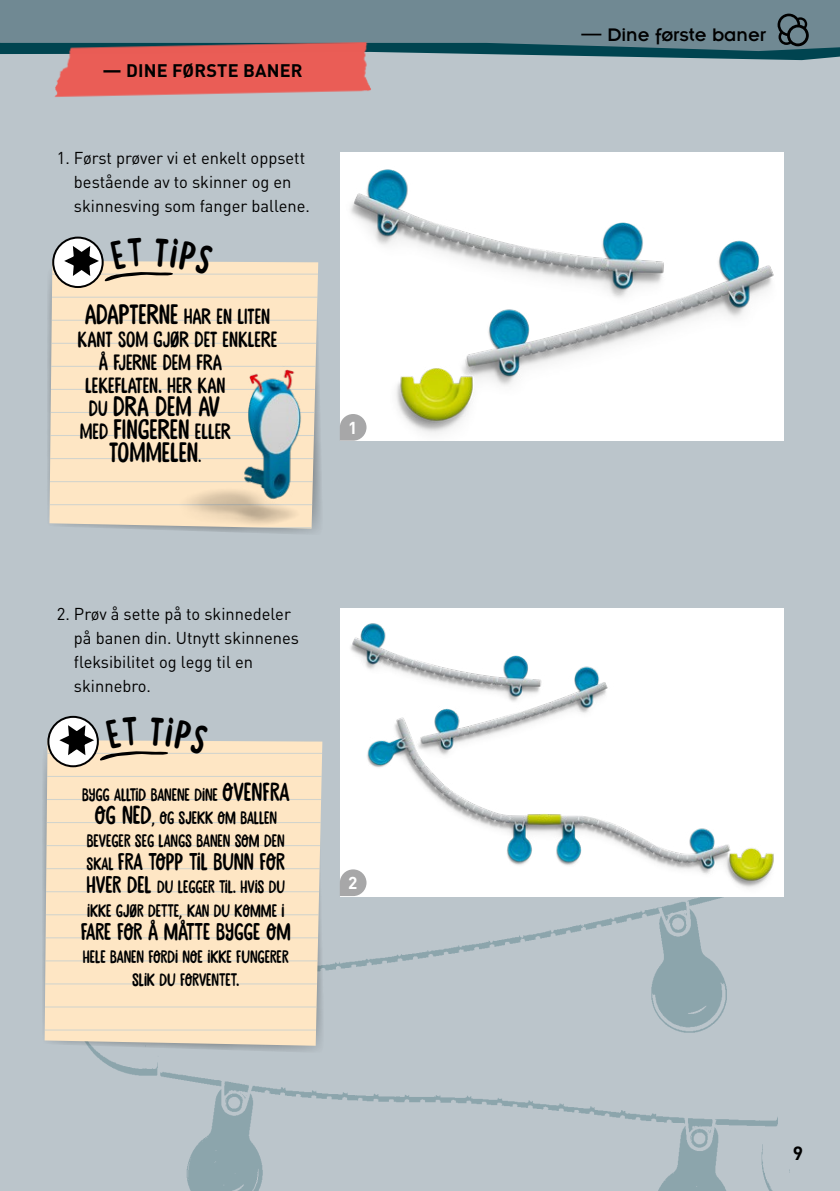
<style>
.page{position:relative;width:840px;height:1191px;background:#fff}
.page>*{position:absolute;margin:0;border:0;box-sizing:border-box;transform-origin:0 0}
.t1{font:28px "Stick A Round";color:#000}
.t2{font:26px "Stick A Round";color:#000}
.t3{font:24px "Stick A Round";color:#000}
.t4{font:22px "Stick A Round";color:#000}
.t5{font:20px "Insignia LT Pro";color:#000}
.t6{font:700 19px "DINOT";color:#000}
.t7{font:18px/23px "Stick A Round";color:#000}
.t8{font:700 18px "DINOT";letter-spacing:.01em;color:#000}
.t9{font:700 17.2px "DINOT";color:#fff}
.t10{font:17px/24px "DINOT";color:#000}
.s1{font-size:18.8px}
.s2{font-size:28px}
.s3{font-size:22px}
.s4{font-size:18px}
.s5{font-size:26px}
.s6{font-size:24px}
</style>
<div class="page">
<div style="left:0;top:0;width:839px;height:1191px;background:#bbc5cb"></div>
<img style="left:93px;top:872px;width:697px;height:319px">
<img style="left:340px;top:152px;width:442px;height:289px">
<img style="left:340px;top:608px;width:442px;height:288px">
<div style="left:49px;top:261px;width:269px;height:266px;background:#fee6c4"></div>
<hr style="left:49px;top:435px;width:269px;height:1px;background:#b3c7d3">
<hr style="left:49px;top:343px;width:269px;height:1px;background:#b3c7d3">
<hr style="left:49px;top:527px;width:269px;height:1px;background:#b3c7d3">
<hr style="left:49px;top:274px;width:269px;height:1px;background:#b3c7d3">
<hr style="left:49px;top:458px;width:269px;height:1px;background:#b3c7d3">
<hr style="left:49px;top:366px;width:269px;height:1px;background:#b3c7d3">
<hr style="left:49px;top:297px;width:269px;height:1px;background:#b3c7d3">
<hr style="left:49px;top:481px;width:269px;height:1px;background:#b3c7d3">
<hr style="left:49px;top:389px;width:269px;height:1px;background:#b3c7d3">
<hr style="left:49px;top:320px;width:269px;height:1px;background:#b3c7d3">
<hr style="left:49px;top:504px;width:269px;height:1px;background:#b3c7d3">
<hr style="left:49px;top:412px;width:269px;height:1px;background:#b3c7d3">
<svg style="left:43px;top:742px;width:282px;height:311px"></svg>
<div style="left:45px;top:741px;width:277px;height:304px;background:#fee6c4"></div>
<hr style="left:45px;top:914px;width:277px;height:1px;background:#b3c7d3">
<hr style="left:45px;top:822px;width:277px;height:1px;background:#b3c7d3">
<hr style="left:45px;top:1006px;width:277px;height:1px;background:#b3c7d3">
<hr style="left:45px;top:753px;width:277px;height:1px;background:#b3c7d3">
<hr style="left:45px;top:937px;width:277px;height:1px;background:#b3c7d3">
<hr style="left:45px;top:845px;width:277px;height:1px;background:#b3c7d3">
<hr style="left:45px;top:1029px;width:277px;height:1px;background:#b3c7d3">
<hr style="left:45px;top:776px;width:277px;height:1px;background:#b3c7d3">
<hr style="left:45px;top:960px;width:277px;height:1px;background:#b3c7d3">
<hr style="left:45px;top:868px;width:277px;height:1px;background:#b3c7d3">
<hr style="left:45px;top:799px;width:277px;height:1px;background:#b3c7d3">
<hr style="left:45px;top:983px;width:277px;height:1px;background:#b3c7d3">
<hr style="left:45px;top:891px;width:277px;height:1px;background:#b3c7d3">
<svg style="left:374px;top:51px;width:465px;height:9px;fill:#004450"></svg>
<svg style="left:213px;top:0;width:626px;height:51px;background:#67838d"></svg>
<svg style="left:777px;top:14px;width:31px;height:32px"></svg>
<img style="left:213px;top:42px;width:161px;height:52px">
<svg style="left:340px;top:414px;width:26px;height:27px"></svg>
<svg style="left:339px;top:869px;width:27px;height:27px"></svg>
<svg style="left:48px;top:717px;width:50px;height:49px"></svg>
<div style="left:47px;top:716px;width:52px;height:51px;border:2px solid #000;border-radius:50%"></div>
<img style="left:148px;top:343px;width:173px;height:191px">
<svg style="left:0;top:0;width:213px;height:336px"></svg>
<svg style="left:56px;top:716px;width:152px;height:46px"></svg>
<p class="t8" style="left:102px;top:58px;width:201px"><span class="s1">—</span> DINE FØRSTE BANER</p>
<p class="t10" style="left:74px;top:146px;width:237px;text-indent:-17px">1. Først prøver vi et enkelt oppsett bestående av to skinner og en skinnesving som fanger ballene.</p>
<p class="t4" style="left:85px;top:304px;width:187px"><span class="s2">ADAPTERNE</span> HAR EN LITEN</p>
<p class="t4" style="left:78px;top:327px;width:201px">KANT SOM GJØR DET ENKLERE</p>
<p class="t4" style="left:99px;top:350px;width:107px">Å FJERNE DEM FRA</p>
<p class="t4" style="left:85px;top:373px;width:142px">LEKEFLATEN. HER KAN</p>
<h1 class="t1" style="left:89px;top:390px;width:132px"><span class="s3">DU</span> DRA DEM AV</h1>
<p class="t4" style="left:80px;top:419px;width:151px">MED <span class="s2">FINGEREN</span> ELLER</p>
<h1 class="t1" style="left:109px;top:436px;width:94px">TOMMELEN<span class="s4">.</span></h1>
<p class="t9" style="left:348px;top:416px;width:11px">1</p>
<p class="t10" style="left:74px;top:602px;width:226px;text-indent:-17px">2. Prøv å sette på to skinnedeler på banen din. Utnytt skinnenes fleksibilitet og legg til en skinnebro.</p>
<p class="t7" style="left:82px;top:784px;width:90px">BYGG ALLTID BANENE</p>
<h2 class="t2" style="left:194px;top:777px;width:97px"><span class="s4">DINE</span> OVENFRA</h2>
<p class="t7" style="left:87px;top:807px;width:192px;text-align:center"><span class="s5">OG NED</span>, OG SJEKK OM BALLEN<br>BEVEGER SEG LANGS BANEN SOM DEN</p>
<h3 class="t3" style="left:87px;top:848px;width:72px"><span class="s4">SKAL</span> FRA TOPP</h3>
<h3 class="t3" style="left:189px;top:848px;width:97px">TIL BUNN FOR</h3>
<p class="t7" style="left:86px;top:876px;width:199px"><span class="s6">HVER DEL</span> DU LEGGER TIL. HVIS DU<br>IKKE GJØR DETTE, KAN DU KOMME</p>
<p class="t7" style="left:281px;top:899px;width:4px">I</p>
<h3 class="t3" style="left:81px;top:917px;width:198px">FARE FOR Å MÅTTE BYGGE OM</h3>
<p class="t7" style="left:132px;top:945px;width:158px;text-indent:-49px">HELE BANEN FORDI NOE IKKE FUNGERER<br>SLIK DU FORVENTET</p>
<p class="t7" style="left:236px;top:968px;width:5px">.</p>
<p class="t9" style="left:348px;top:871px;width:11px">2</p>
<p class="t5" style="left:568px;top:20px;width:215px">— Heading dummy text</p>
<p class="t5" style="left:581px;top:25px;width:186px">— Dine første baner</p>
<p class="t6" style="left:792px;top:1140px;width:12px">9</p>
</div>
